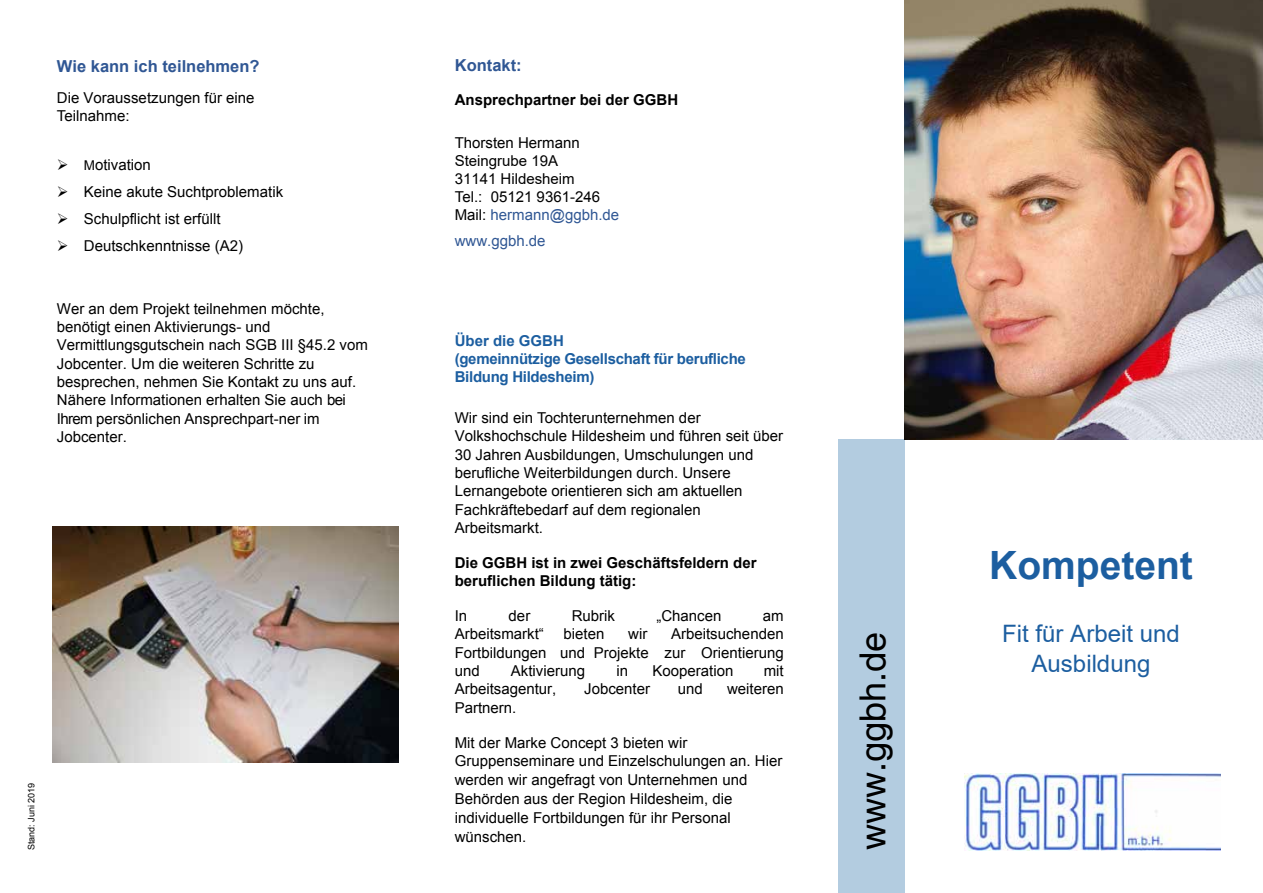
<style>
.page{position:relative;width:1263px;height:893px;background:#fff}
.page>*{position:absolute;margin:0;border:0;box-sizing:border-box;transform-origin:0 0}
.t1{font:700 39px "Arial";color:#1c5ea0}
.t2{font:36px "Helvetica";color:#000}
.t3{font:24px/30px "Arial";color:#1c5ea0;text-align:center}
.t4{font:700 16.5px "Arial";color:#305794}
.t5{font:15px/18.3px "Arial";color:#000}
.t6{font:700 15px/18.3px "Arial";color:#000}
.t7{font:700 15px/18px "Arial";letter-spacing:-.02em;color:#1c5ea0}
.t8{font:15px "Arial";color:#305794}
.t9{font:9px "Arial";color:#000}
.s1{font-size:13.5px}
.s2{color:#305794}
</style>
<div class="page">
<div style="left:838px;top:440px;width:67px;height:453px;background:#b3cce0"></div>
<img style="left:905px;top:0;width:358px;height:440px">
<img style="left:964px;top:774px;width:256px;height:76px">
<img style="left:53px;top:527px;width:345px;height:236px">
<p class="t4" style="left:57px;top:55px;width:204px">Wie kann ich teilnehmen?</p>
<p class="t5" style="left:57px;top:89px;width:199px">Die Voraussetzungen für eine<br>Teilnahme:</p>
<p class="t5" style="left:57px;top:155px;width:96px">➢ <span class="s1">M</span>otivation</p>
<p class="t5" style="left:57px;top:183px;width:228px">➢ Keine akute Suchtproblematik</p>
<p class="t5" style="left:57px;top:210px;width:165px">➢ Schulpflicht ist erfüllt</p>
<p class="t5" style="left:57px;top:237px;width:188px">➢ Deutschkenntnisse (A2)</p>
<p class="t5" style="left:57px;top:299px;width:312px">Wer an dem Projekt teilnehmen möchte, benötigt einen Aktivierungs- und Vermittlungsgutschein nach SGB III §45.2 vom Jobcenter. Um die weiteren Schritte zu besprechen, nehmen Sie Kontakt zu uns auf.<br>Nähere Informationen erhalten Sie auch bei Ihrem persönlichen Ansprechpart-ner im Jobcenter.</p>
<p class="t9" style="left:26px;top:850px;width:69px;rotate:-90deg">Stand: Juni 2019</p>
<p class="t4" style="left:455px;top:54px;width:68px">Kontakt:</p>
<p class="t6" style="left:455px;top:91px;width:225px">Ansprechpartner bei der GGBH</p>
<p class="t5" style="left:455px;top:134px;width:166px">Thorsten Hermann<br>Steingrube 19A<br>31141 Hildesheim<br>Tel.: 05121 9361-246<br>Mail: <span class="s2">hermann@ggbh.de</span></p>
<p class="t8" style="left:455px;top:231px;width:92px">www.ggbh.de</p>
<p class="t7" style="left:455px;top:332px;width:293px">Über die GGBH<br>(gemeinnützige Gesellschaft für berufliche<br>Bildung Hildesheim)</p>
<p class="t5" style="left:455px;top:409px;width:330px">Wir sind ein Tochterunternehmen der Volkshochschule Hildesheim und führen seit über 30 Jahren Ausbildungen, Umschulungen und berufliche Weiterbildungen durch. Unsere Lernangebote orientieren sich am aktuellen Fachkräftebedarf auf dem regionalen Arbeitsmarkt.</p>
<p class="t6" style="left:455px;top:554px;width:303px">Die GGBH ist in zwei Geschäftsfeldern der beruflichen Bildung tätig:</p>
<p class="t5" style="left:455px;top:607px;width:14px">In</p>
<p class="t5" style="left:509px;top:607px;width:23px">der</p>
<p class="t5" style="left:572px;top:607px;width:45px">Rubrik</p>
<p class="t5" style="left:656px;top:607px;width:67px">„Chancen</p>
<p class="t5" style="left:763px;top:607px;width:22px">am</p>
<p class="t5" style="left:455px;top:625px;width:91px">Arbeitsmarkt“</p>
<p class="t5" style="left:563px;top:625px;width:42px">bieten</p>
<p class="t5" style="left:628px;top:625px;width:21px">wir</p>
<p class="t5" style="left:455px;top:625px;width:330px;text-align:justify;text-indent:216px">Arbeitsuchenden Fortbildungen und Projekte zur Orientierung und</p>
<p class="t5" style="left:511px;top:662px;width:76px">Aktivierung</p>
<p class="t5" style="left:616px;top:662px;width:13px">in</p>
<p class="t5" style="left:653px;top:662px;width:82px">Kooperation</p>
<p class="t5" style="left:764px;top:662px;width:21px">mit</p>
<p class="t5" style="left:455px;top:680px;width:103px">Arbeitsagentur,</p>
<p class="t5" style="left:584px;top:680px;width:67px">Jobcenter</p>
<p class="t5" style="left:678px;top:680px;width:27px">und</p>
<p class="t5" style="left:727px;top:680px;width:58px">weiteren</p>
<p class="t5" style="left:455px;top:698px;width:63px">Partnern.</p>
<p class="t5" style="left:455px;top:733px;width:329px;line-height:18.9px">Mit der Marke Concept 3 bieten wir Gruppenseminare und Einzelschulungen an. Hier werden wir angefragt von Unternehmen und Behörden aus der Region Hildesheim, die individuelle Fortbildungen für ihr Personal wünschen.</p>
<h2 class="t2" style="left:852px;top:850px;width:220px;rotate:-90deg">www.ggbh.de</h2>
<h1 class="t1" style="left:989px;top:537px;width:205px">Kompetent</h1>
<h3 class="t3" style="left:1002px;top:618px;width:179px">Fit für Arbeit und<br>Ausbildung</h3>
</div>
